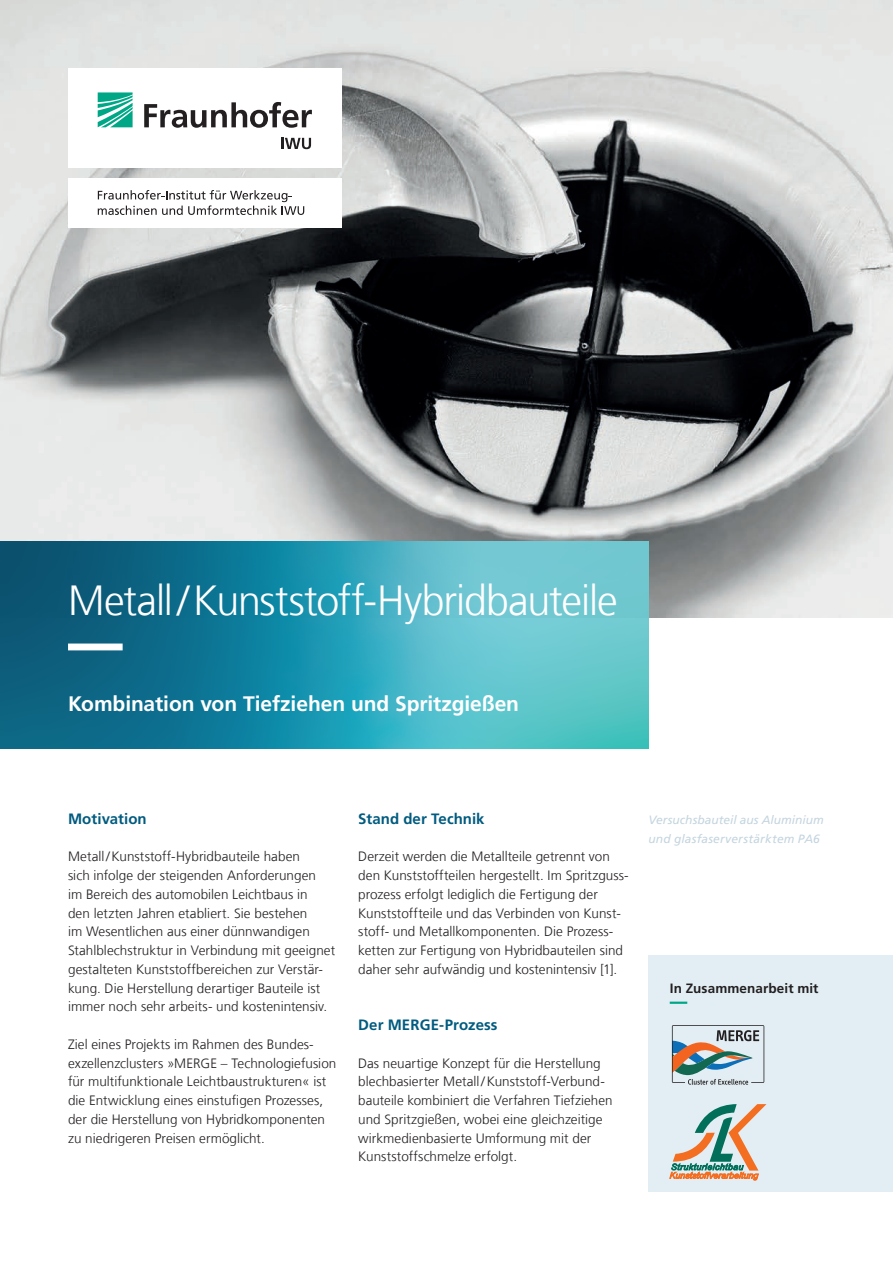
<style>
.page{position:relative;width:893px;height:1263px;background:#fff}
.page>*{position:absolute;margin:0;border:0;box-sizing:border-box;transform-origin:0 0}
.Ueberschrift_28_33_6{font:300 42px "Frutiger LT Com";letter-spacing:-.025em;color:#fff}
.Sub_Ueberschrift_14{font:700 21px "Frutiger LT Com";letter-spacing:-.005em;color:#fff}
.Zwischenueberschrift{font:700 15px "Frutiger LT Com";letter-spacing:.005em;color:#005b7f}
.Fliesstext_9_12_5_sc{font:300 13.5px/18.8px "Frutiger LT Com";letter-spacing:.005em;color:#231f20}
.Infokasten_klein_Ueb{font:700 13.5px "Frutiger LT Com";letter-spacing:.005em;color:#231f20}
.Bildtext_Marginal_8{font:italic 12px/18.8px "Frutiger LT Com";letter-spacing:.005em;color:#c4d5df}
</style>
<div class="page">
<img style="left:0;top:0;width:893px;height:618px">
<div style="left:68px;top:68px;width:273px;height:99px;background:#fff"></div>
<div style="left:68px;top:178px;width:273px;height:50px;background:#fff"></div>
<svg style="left:98px;top:190px;width:206px;height:25px"></svg>
<svg style="left:98px;top:92px;width:35px;height:35px"></svg>
<svg style="left:144px;top:102px;width:168px;height:26px"></svg>
<svg style="left:281px;top:138px;width:30px;height:11px"></svg>
<svg style="left:0;top:541px;width:648px;height:208px;background:#3296ab"></svg>
<svg style="left:68px;top:643px;width:561px;height:7px;background:#4dabbe"></svg>
<div style="left:648px;top:955px;width:245px;height:237px;background:#e2eef4"></div>
<svg style="left:670px;top:1001px;width:18px;height:3px"></svg>
<svg style="left:672px;top:1025px;width:92px;height:59px"></svg>
<svg style="left:670px;top:1104px;width:96px;height:76px"></svg>
<p class="Ueberschrift_28_33_6" style="left:68px;top:576px;width:551px">Metall/Kunststoff-Hybridbauteile</p>
<p class="Sub_Ueberschrift_14" style="left:68px;top:691px;width:453px">Kombination von Tiefziehen und Spritzgießen</p>
<p class="Zwischenueberschrift" style="left:68px;top:810px;width:80px">Motivation</p>
<p class="Fliesstext_9_12_5_sc" style="left:68px;top:847px;width:269px">Metall/Kunststoff-Hybridbauteile haben<br>sich infolge der steigenden Anforderungen<br>im Bereich des automobilen Leichtbaus in<br>den letzten Jahren etabliert. Sie bestehen<br>im Wesentlichen aus einer dünnwandigen Stahlblechstruktur in Verbindung mit geeignet gestalteten Kunststoffbereichen zur Verstär&shy;kung. Die Herstellung derartiger Bauteile ist immer noch sehr arbeits- und kostenintensiv.</p>
<p class="Fliesstext_9_12_5_sc" style="left:68px;top:1035px;width:270px">Ziel eines Projekts im Rahmen des Bundes&shy;exzellenzclusters »MERGE – Technologiefusion für multifunktionale Leichtbaustrukturen« ist die Entwicklung eines einstufigen Prozesses, der die Herstellung von Hybridkomponenten zu niedrigeren Preisen ermöglicht.</p>
<p class="Zwischenueberschrift" style="left:358px;top:810px;width:128px">Stand der Technik</p>
<p class="Fliesstext_9_12_5_sc" style="left:358px;top:847px;width:272px">Derzeit werden die Metallteile getrennt von den Kunststoffteilen hergestellt. Im Spritzguss&shy;prozess erfolgt lediglich die Fertigung der Kunststoffteile und das Verbinden von Kunst&shy;stoff- und Metallkomponenten. Die Prozess&shy;ketten zur Fertigung von Hybridbauteilen sind daher sehr aufwändig und kostenintensiv [1].</p>
<p class="Zwischenueberschrift" style="left:358px;top:1016px;width:141px">Der MERGE-Prozess</p>
<p class="Fliesstext_9_12_5_sc" style="left:358px;top:1054px;width:256px">Das neuartige Konzept für die Herstellung blechbasierter Metall/Kunststoff-Verbund&shy;bauteile kombiniert die Verfahren Tiefziehen und Spritzgießen, wobei eine gleichzeitige wirkmedienbasierte Umformung mit der Kunststoffschmelze erfolgt.</p>
<p class="Bildtext_Marginal_8" style="left:648px;top:810px;width:177px">Versuchsbauteil aus Aluminium und glasfaserverstärktem PA6</p>
<p class="Infokasten_klein_Ueb" style="left:670px;top:980px;width:150px">In Zusammenarbeit mit</p>
</div>
